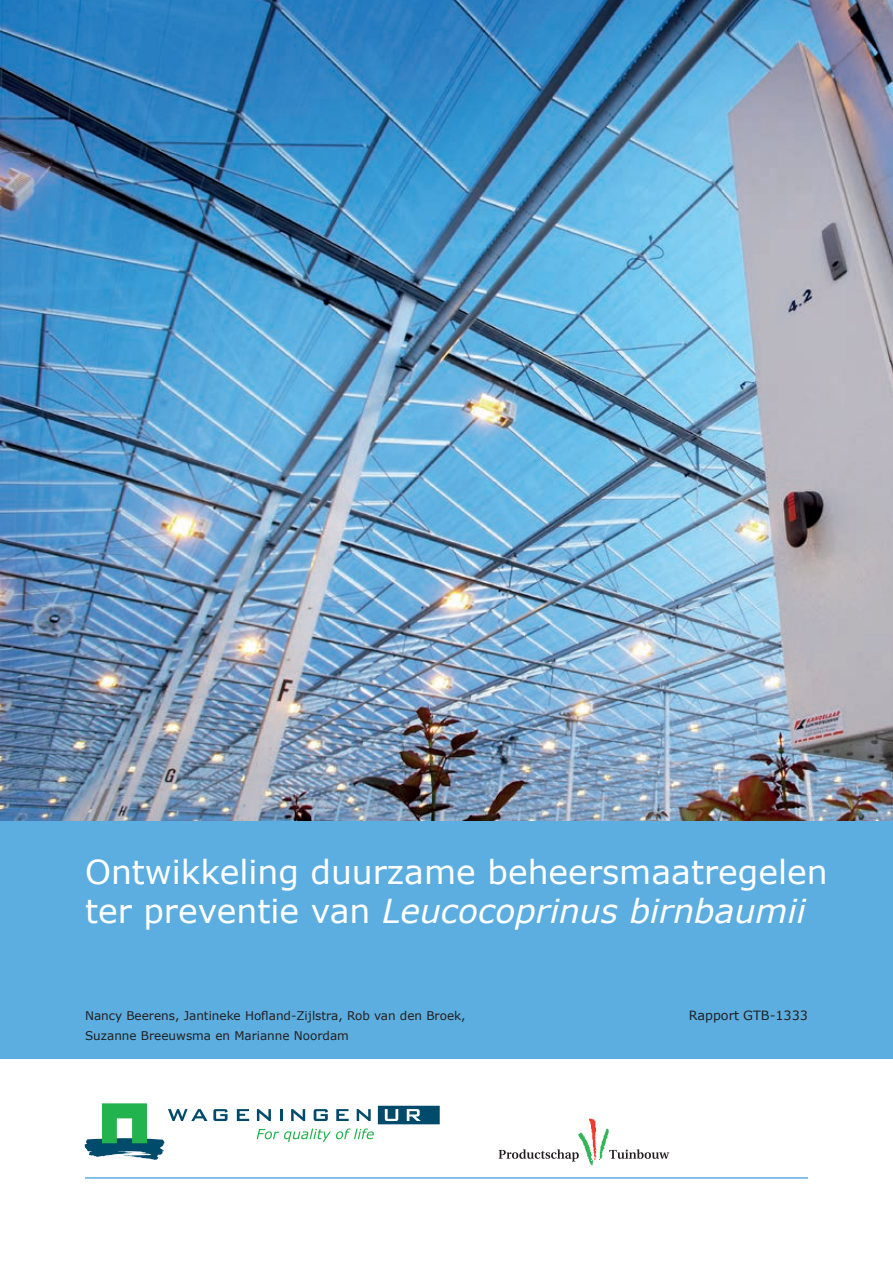
<style>
.page{position:relative;width:893px;height:1263px;background:#fff}
.page>*{position:absolute;margin:0;border:0;box-sizing:border-box;transform-origin:0 0}
.t1{font:33px/39px "Verdana";color:#fff}
.t2{font:12.75px "Verdana";color:#231f20}
.t3{font:12px "Verdana";color:#231f20}
.s1{font-style:italic}
</style>
<div class="page">
<div style="left:0;top:821px;width:893px;height:238px;background:#5daee0"></div>
<img style="left:0;top:0;width:893px;height:821px">
<svg style="left:499px;top:1119px;width:170px;height:46px"></svg>
<svg style="left:237px;top:1109px;width:12px;height:12px"></svg>
<svg style="left:257px;top:1106px;width:183px;height:36px"></svg>
<svg style="left:84px;top:1103px;width:144px;height:57px"></svg>
<hr style="left:85px;top:1177px;width:723px;height:2px;background:#5daee0">
<h1 class="t1" style="left:85px;top:852px;width:744px">Ontwikkeling duurzame beheersmaatregelen ter preventie van <span class="s1">Leucocoprinus birnbaumii</span></h1>
<p class="t3" style="left:85px;top:1007px;width:382px">Nancy Beerens, Jantineke Hofland-Zijlstra, Rob van den Broek,</p>
<p class="t2" style="left:689px;top:1007px;width:121px">Rapport GTB-1333</p>
<p class="t3" style="left:85px;top:1027px;width:265px">Suzanne Breeuwsma en Marianne Noordam</p>
</div>
